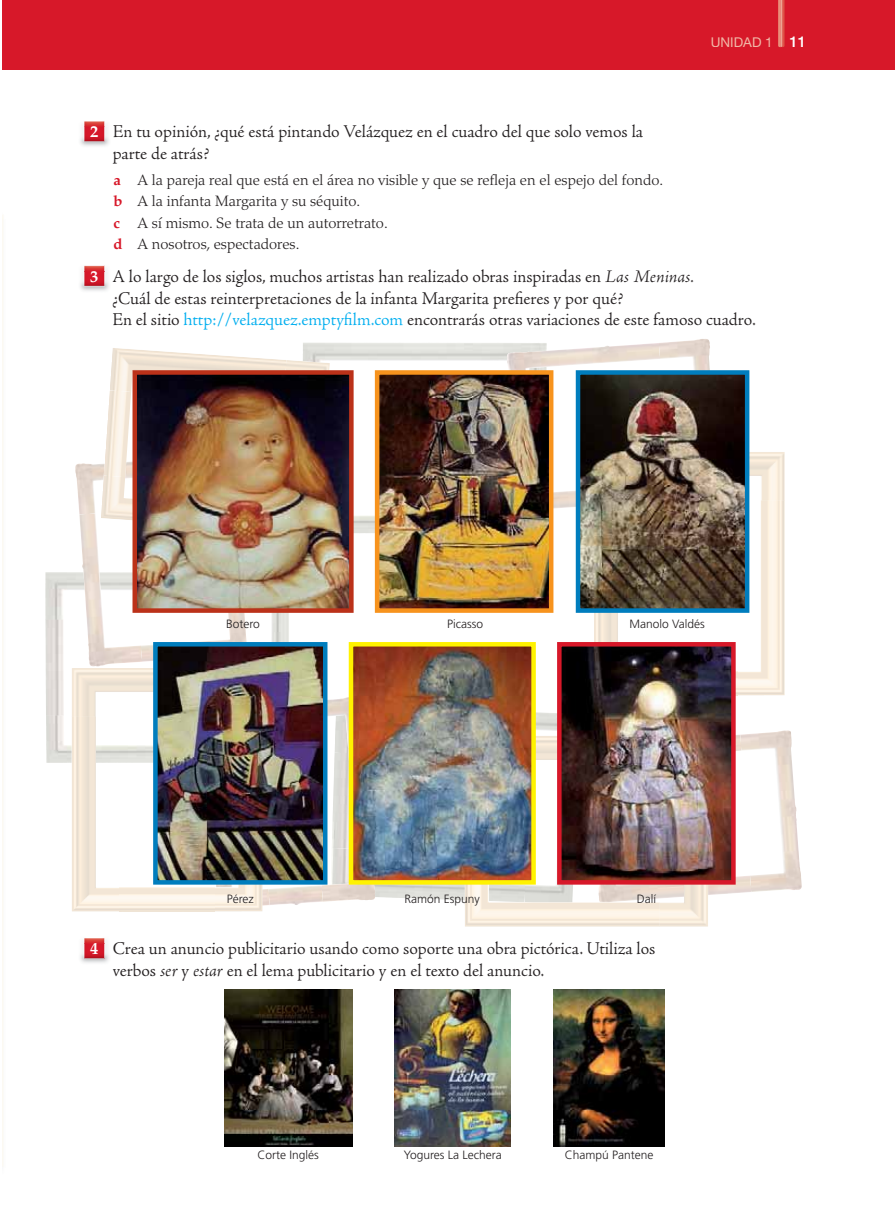
<style>
.page{position:relative;width:895px;height:1215px;background:#fff}
.page>*{position:absolute;margin:0;border:0;box-sizing:border-box;transform-origin:0 0}
.t1{font:300 18px/21.6px "Adobe Jenson Pro";color:#231f20}
.t2{font:300 15px/21.5px "Palatino LT Std";color:#231f20}
.t3{font:13.5px "Helvetica Neue LT Std";color:#f1b8a7}
.t4{font:300 12px "Frutiger LT Std";color:#231f20}
.s1{font-weight:500;font-size:15px;color:#fff}
.s2{font-family:"Palatino LT Std";font-weight:700;font-size:16.5px;color:#fff}
.s3{font-weight:700;color:#d71829}
.s4{font-style:italic}
.s5{color:#00aeef}
</style>
<div class="page">
<img style="left:80px;top:127px;width:29px;height:19px">
<img style="left:84px;top:127px;width:21px;height:15px">
<img style="left:84px;top:121px;width:21px;height:6px">
<img style="left:80px;top:272px;width:29px;height:19px">
<img style="left:84px;top:271px;width:21px;height:15px">
<img style="left:84px;top:265px;width:22px;height:6px">
<img style="left:80px;top:944px;width:29px;height:19px">
<img style="left:84px;top:943px;width:21px;height:15px">
<img style="left:84px;top:938px;width:21px;height:5px">
<div style="left:3px;top:0;width:892px;height:69px;background:#d71829"></div>
<svg style="left:778px;top:0;width:7px;height:47px"></svg>
<img style="left:498px;top:343px;width:49px;height:18px">
<img style="left:246px;top:613px;width:43px;height:29px">
<img style="left:45px;top:572px;width:19px;height:143px">
<img style="left:46px;top:715px;width:107px;height:48px">
<img style="left:372px;top:884px;width:5px;height:13px">
<img style="left:659px;top:339px;width:51px;height:31px">
<img style="left:592px;top:344px;width:57px;height:4px">
<img style="left:553px;top:459px;width:23px;height:52px">
<img style="left:79px;top:514px;width:6px;height:77px">
<img style="left:199px;top:613px;width:47px;height:29px">
<img style="left:141px;top:645px;width:12px;height:17px">
<img style="left:740px;top:730px;width:51px;height:162px">
<img style="left:736px;top:734px;width:6px;height:19px">
<img style="left:708px;top:884px;width:28px;height:11px">
<img style="left:327px;top:696px;width:22px;height:25px">
<img style="left:322px;top:748px;width:50px;height:153px">
<img style="left:268px;top:885px;width:55px;height:20px">
<img style="left:749px;top:452px;width:36px;height:48px">
<img style="left:594px;top:613px;width:24px;height:29px">
<img style="left:737px;top:500px;width:48px;height:195px">
<img style="left:72px;top:668px;width:81px;height:49px">
<img style="left:72px;top:716px;width:47px;height:195px">
<img style="left:215px;top:884px;width:47px;height:27px">
<img style="left:660px;top:884px;width:48px;height:42px">
<img style="left:465px;top:884px;width:195px;height:42px">
<img style="left:287px;top:360px;width:43px;height:10px">
<img style="left:110px;top:348px;width:177px;height:44px">
<img style="left:101px;top:475px;width:32px;height:55px">
<img style="left:104px;top:390px;width:27px;height:87px">
<img style="left:138px;top:375px;width:211px;height:233px">
<div style="left:133px;top:370px;width:221px;height:243px;border:4px solid #bb3119"></div>
<img style="left:380px;top:375px;width:168px;height:233px">
<div style="left:375px;top:370px;width:178px;height:243px;border:4px solid #f7931d"></div>
<img style="left:581px;top:375px;width:163px;height:233px">
<div style="left:576px;top:370px;width:173px;height:243px;border:4px solid #007dbd"></div>
<img style="left:158px;top:647px;width:164px;height:232px">
<div style="left:153px;top:642px;width:174px;height:242px;border:4px solid #007dbd"></div>
<img style="left:354px;top:647px;width:177px;height:232px">
<div style="left:349px;top:642px;width:187px;height:242px;border:4px solid #fff200"></div>
<img style="left:562px;top:647px;width:169px;height:232px">
<div style="left:557px;top:642px;width:179px;height:242px;border:4px solid #d71829"></div>
<img style="left:225px;top:989px;width:127px;height:157px">
<img style="left:395px;top:989px;width:116px;height:157px">
<img style="left:554px;top:989px;width:110px;height:157px">
<p class="t3" style="left:711px;top:37px;width:97px">UNIDAD 1 <span class="s1">11</span></p>
<p class="t1" style="left:113px;top:122px;width:532px;text-indent:-23px"><span class="s2">2</span> En tu opinión, ¿qué está pintando Velázquez en el cuadro del que solo vemos la parte de atrás?</p>
<p class="t2" style="left:113px;top:171px;width:551px"><span class="s3">a</span> A la pareja real que está en el área no visible y que se refleja en el espejo del fondo. <span class="s3">b</span> A la infanta Margarita y su séquito.<br><span class="s3">c</span> A sí mismo. Se trata de un autorretrato.<br><span class="s3">d</span> A nosotros, espectadores.</p>
<p class="t1" style="left:112px;top:267px;width:645px;text-indent:-22px"><span class="s2">3</span> A lo largo de los siglos, muchos artistas han realizado obras inspiradas en <span class="s4">Las Meninas.<br></span>¿Cuál de estas reinterpretaciones de la infanta Margarita prefieres y por qué?<br>En el sitio <span class="s5">http://velazquez.emptyfilm.com</span> encontrarás otras variaciones de este famoso cuadro.</p>
<p class="t4" style="left:226px;top:618px;width:35px">Botero</p>
<p class="t4" style="left:447px;top:618px;width:37px">Picasso</p>
<p class="t4" style="left:629px;top:618px;width:77px">Manolo Valdés</p>
<p class="t4" style="left:227px;top:892px;width:29px">Pérez</p>
<p class="t4" style="left:405px;top:892px;width:77px">Ramón Espuny</p>
<p class="t4" style="left:637px;top:892px;width:21px">Dalí</p>
<p class="t1" style="left:113px;top:939px;width:544px;text-indent:-23px"><span class="s2">4</span> Crea un anuncio publicitario usando como soporte una obra pictórica. Utiliza los verbos <span class="s4">ser</span> y <span class="s4">estar</span> en el lema publicitario y en el texto del anuncio.</p>
<p class="t4" style="left:258px;top:1148px;width:63px">Corte Inglés</p>
<p class="t4" style="left:404px;top:1148px;width:100px">Yogures La Lechera</p>
<p class="t4" style="left:565px;top:1148px;width:90px">Champú Pantene</p>
</div>
